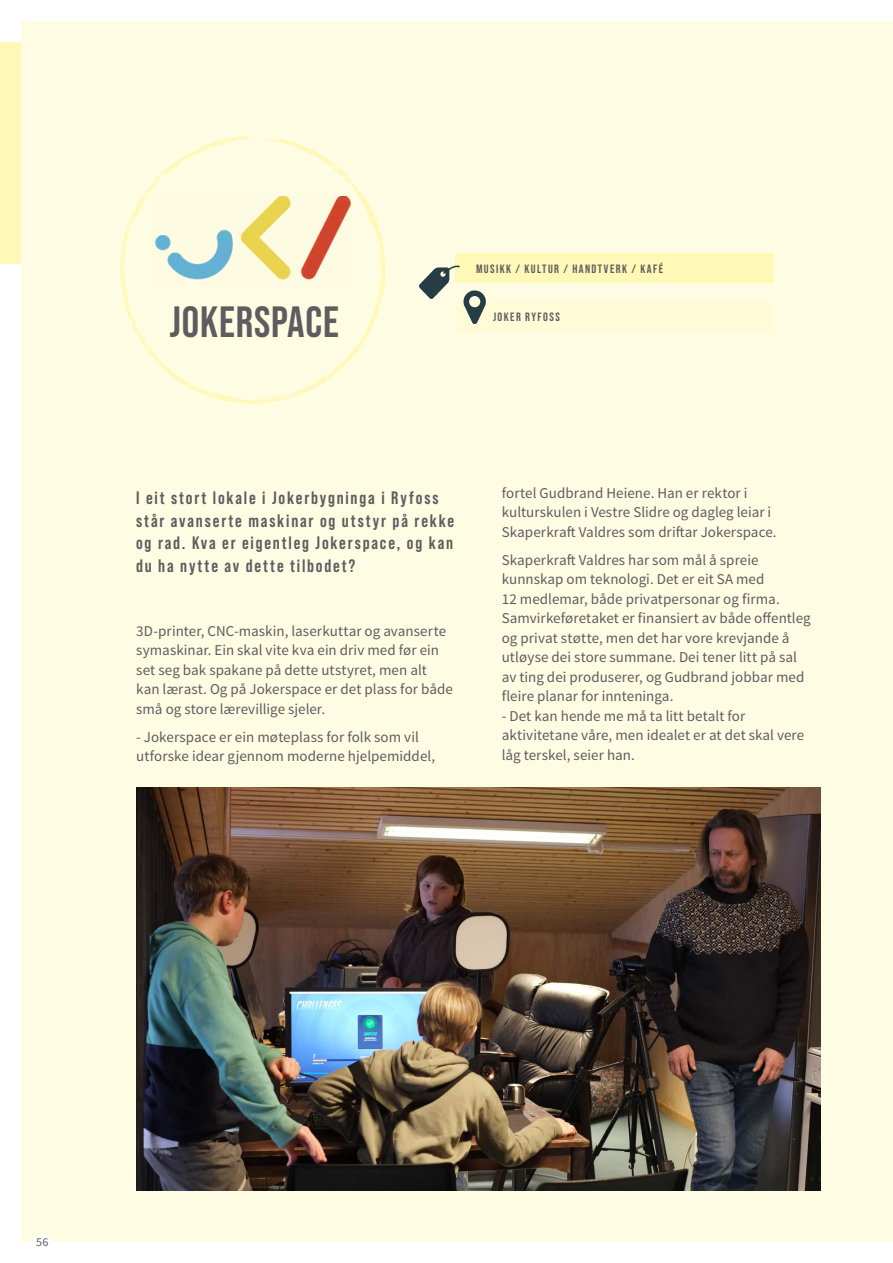
<style>
.page{position:relative;width:893px;height:1263px;background:#fff}
.page>*{position:absolute;margin:0;border:0;box-sizing:border-box;transform-origin:0 0}
.t1{font:43.5px "Bebas Neue";letter-spacing:.02em;color:#5d5d5f}
.t2{font:700 18px/22.5px "Bebas Neue Pro";letter-spacing:.1em;color:#5d5d5f}
.t3{font:15px/19.5px "Source Sans Pro";letter-spacing:.005em;color:#5d5d5f}
.t4{font:12px "Bebas Neue";letter-spacing:.12em;color:#5d5d5f}
.t5{font:12px "Source Sans Pro";color:#5d5d5f}
</style>
<div class="page">
<div style="left:0;top:42px;width:26px;height:222px;background:#fff8b6"></div>
<div style="left:21px;top:21px;width:872px;height:1221px;background:#fffce4"></div>
<div style="left:455px;top:254px;width:319px;height:29px;background:#fff8b6"></div>
<div style="left:455px;top:302px;width:319px;height:30px;background:#fffbd6"></div>
<svg style="left:120px;top:136px;width:265px;height:268px"></svg>
<svg style="left:419px;top:265px;width:67px;height:59px"></svg>
<div style="left:34px;top:1233px;width:17px;height:18px;background:#fff;border-radius:50%"></div>
<img style="left:136px;top:788px;width:685px;height:402px">
<img style="left:152px;top:196px;width:203px;height:88px">
<h1 class="t1" style="left:169px;top:297px;width:171px">JOKERSPACE</h1>
<p class="t4" style="left:476px;top:262px;width:189px">MUSIKK / KULTUR / HANDTVERK / KAFÉ</p>
<p class="t4" style="left:493px;top:310px;width:68px">JOKER RYFOSS</p>
<p class="t2" style="left:136px;top:486px;width:320px">I eit stort lokale i Jokerbygninga i Ryfoss står avanserte maskinar og utstyr på rekke og rad. Kva er eigentleg Jokerspace, og kan du ha nytte av dette tilbodet?</p>
<p class="t3" style="left:136px;top:621px;width:318px">3D-printer, CNC-maskin, laserkuttar og avanserte symaskinar. Ein skal vite kva ein driv med før ein set seg bak spakane på dette utstyret, men alt kan lærast. Og på Jokerspace er det plass for både små og store lærevillige sjeler.</p>
<p class="t3" style="left:136px;top:727px;width:300px">- Jokerspace er ein møteplass for folk som vil utforske idear gjennom moderne hjelpemiddel,</p>
<p class="t3" style="left:502px;top:483px;width:276px">fortel Gudbrand Heiene. Han er rektor i kulturskulen i Vestre Slidre og dagleg leiar i<br>Skaperkraft Valdres som driftar Jokerspace.</p>
<p class="t3" style="left:502px;top:550px;width:310px">Skaperkraft Valdres har som mål å spreie kunnskap om teknologi. Det er eit SA med<br>12 medlemar, både privatpersonar og firma.<br>Samvirkeføretaket er finansiert av både offentleg og privat støtte, men det har vore krevjande å utløyse dei store summane. Dei tener litt på sal av ting dei produserer, og Gudbrand jobbar med fleire planar for innteninga.</p>
<p class="t3" style="left:502px;top:706px;width:304px">- Det kan hende me må ta litt betalt for aktivitetane våre, men idealet er at det skal vere låg terskel, seier han.</p>
<p class="t5" style="left:36px;top:1235px;width:14px">56</p>
</div>
